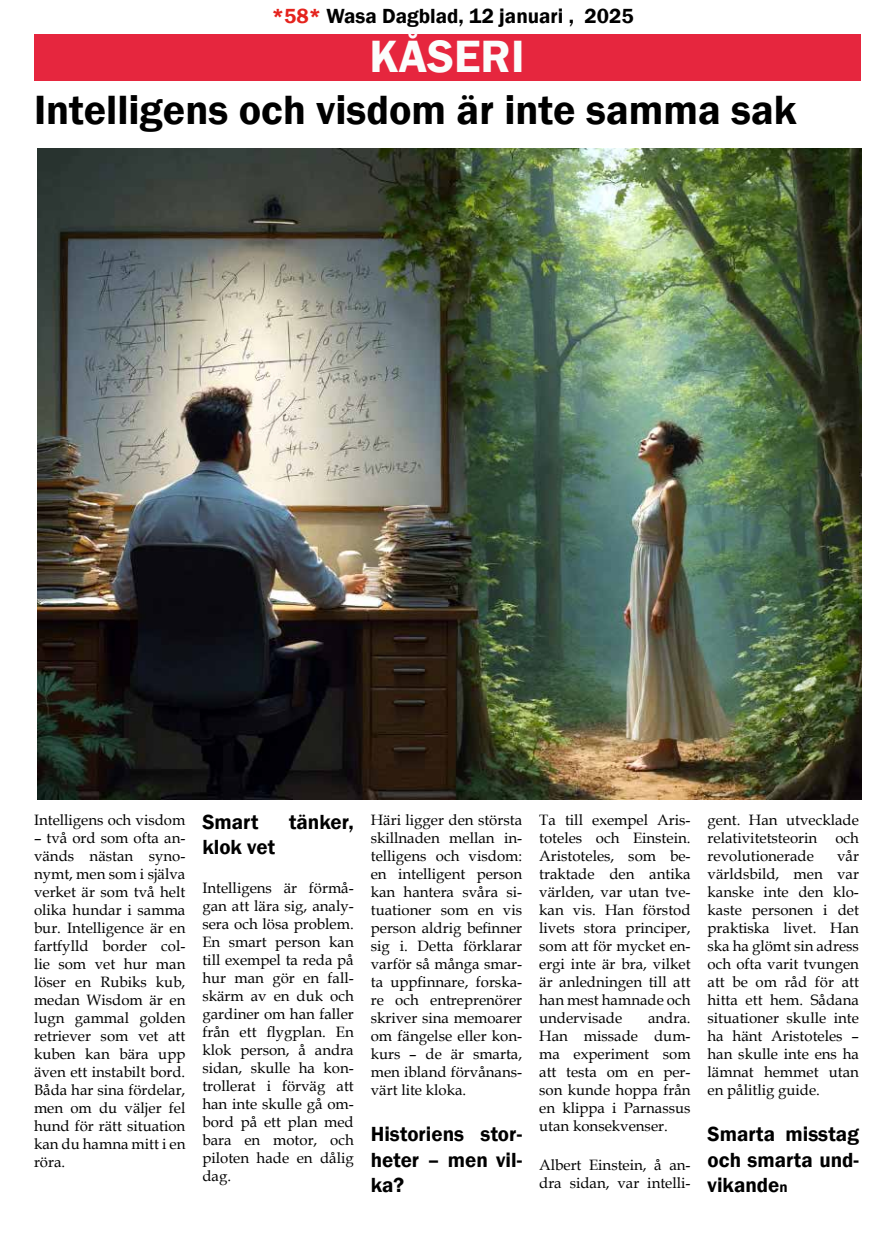
<style>
.page{position:relative;width:893px;height:1234px;background:#fff}
.page>*{position:absolute;margin:0;border:0;box-sizing:border-box;transform-origin:0 0}
.t1{font:600 46.5px "Franklin Gothic";color:#fbfdfc}
.t2{font:600 42px "Franklin Gothic";color:#000}
.t3{font:600 21px/25.2px "Franklin Gothic";color:#000;text-align:justify}
.t4{font:15px/18px "Book Antiqua";color:#000;text-align:justify}
.s1{color:#e5231d}
.s2{font-size:15px}
</style>
<div class="page">
<div style="left:34px;top:34px;width:826px;height:47px;background:#e6263e"></div>
<img style="left:37px;top:149px;width:824px;height:650px">
<h3 class="t3" style="left:272px;top:4px;width:363px"><span class="s1">*58*</span> Wasa Dagblad, 12 januari , 2025</h3>
<h1 class="t1" style="left:369px;top:28px;width:157px">KÅSERI</h1>
<h2 class="t2" style="left:34px;top:84px;width:764px">Intelligens och visdom är inte samma sak</h2>
<p class="t4" style="left:34px;top:810px;width:153px">Intelligens och visdom</p>
<p class="t4" style="left:34px;top:828px;width:153px">– två ord som ofta an&shy;vänds nästan syno&shy;nymt, men som i själva verket är som två helt olika hundar i samma bur. Intelligence är en fartfylld border col&shy;lie som vet hur man löser en Rubiks kub, medan Wisdom är en lugn gammal golden retriever som vet att kuben kan bära upp även ett instabilt bord.<br>Båda har sina fördelar, men om du väljer fel hund för rätt situation kan du hamna mitt i en röra.</p>
<h3 class="t3" style="left:202px;top:809px;width:57px">Smart</h3>
<h3 class="t3" style="left:289px;top:809px;width:66px">tänker,</h3>
<h3 class="t3" style="left:202px;top:834px;width:74px">klok vet</h3>
<p class="t4" style="left:202px;top:878px;width:153px">Intelligens är förmå&shy;gan att lära sig, analy&shy;sera och lösa problem.<br>En smart person kan till exempel ta reda på hur man gör en fall&shy;skärm av en duk och gardiner om han faller från ett flygplan. En klok person, å andra sidan, skulle ha kon&shy;trollerat i förväg att han inte skulle gå om&shy;bord på ett plan med bara en motor, och piloten hade en dålig dag.</p>
<p class="t4" style="left:371px;top:810px;width:153px">Häri ligger den största skillnaden mellan in&shy;telligens och visdom: en intelligent person kan hantera svåra si&shy;tuationer som en vis person aldrig befinner sig i. Detta förklarar varför så många smar&shy;ta uppfinnare, forska&shy;re och entreprenörer skriver sina memoarer om fängelse eller kon&shy;kurs – de är smarta, men ibland förvånans&shy;värt lite kloka.</p>
<h3 class="t3" style="left:371px;top:1121px;width:153px">Historiens stor&shy;heter – men vil&shy;ka?</h3>
<p class="t4" style="left:539px;top:810px;width:153px">Ta till exempel Aris&shy;toteles och Einstein.<br>Aristoteles, som be&shy;traktade den antika världen, var utan tve&shy;kan vis. Han förstod livets stora principer, som att för mycket en&shy;ergi inte är bra, vilket är anledningen till att han mest hamnade och undervisade</p>
<p class="t4" style="left:539px;top:1008px;width:153px;text-indent:109px">andra.<br>Han missade dum&shy;ma experiment som att testa om en per&shy;son kunde hoppa från en klippa i Parnassus utan konsekvenser.</p>
<p class="t4" style="left:539px;top:1155px;width:153px">Albert Einstein, å an&shy;dra sidan, var intelli-</p>
<p class="t4" style="left:708px;top:810px;width:153px">gent. Han utvecklade relativitetsteorin och revolutionerade</p>
<p class="t4" style="left:708px;top:846px;width:153px;text-indent:129px">vår världsbild, men var kanske inte den klo&shy;kaste personen i det praktiska livet. Han ska ha glömt sin adress och ofta varit tvungen att be om råd för att hitta ett hem. Sådana situationer skulle inte ha hänt Aristoteles – han skulle inte ens ha lämnat hemmet utan en pålitlig guide.</p>
<h3 class="t3" style="left:708px;top:1121px;width:153px">Smarta misstag och smarta und&shy;vikande<span class="s2">n</span></h3>
</div>
